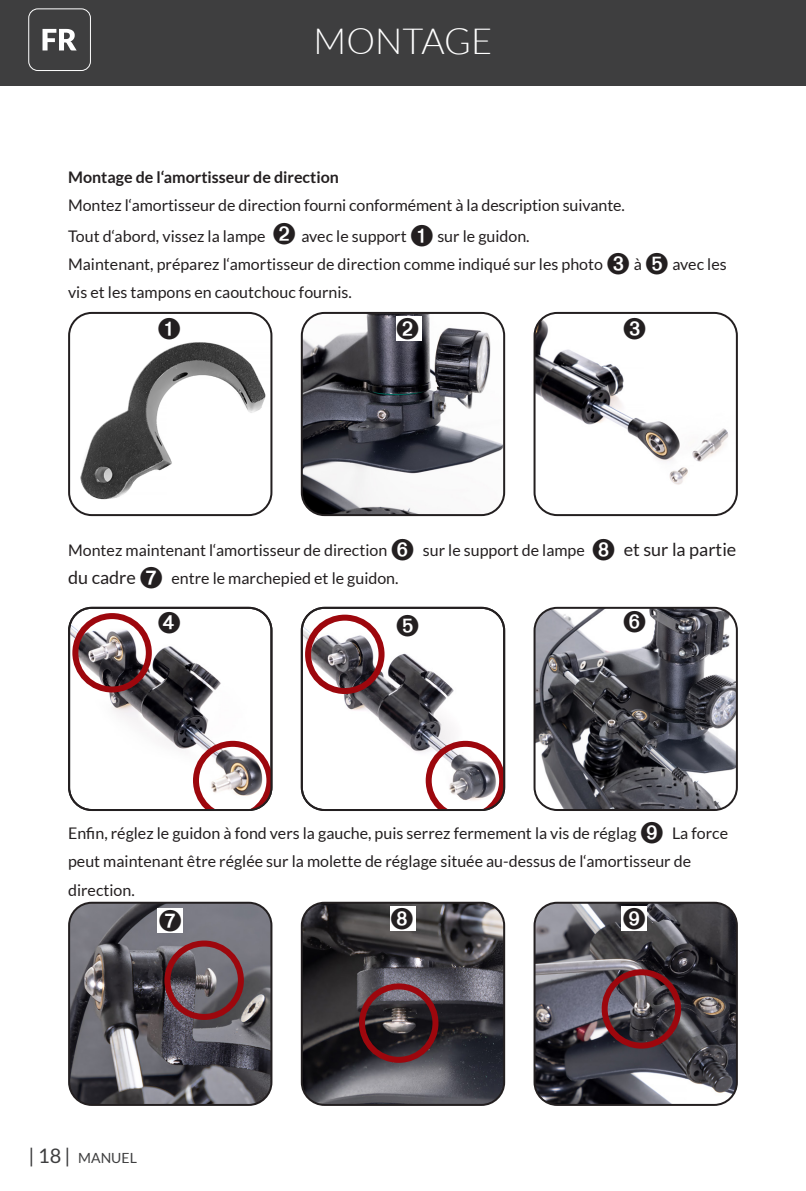
<style>
.page{position:relative;width:806px;height:1191px;background:#fff}
.page>*{position:absolute;margin:0;border:0;box-sizing:border-box;transform-origin:0 0}
.t1{font:300 36px "Lato";color:#fff}
.t2{font:16px/28px "Lato";color:#231f20}
.t3{font:700 16px "Lato";color:#231f20}
.t4{font:14px "Lato";color:#3e3e3f}
.s1{font-size:18px}
.s2{font-size:20px}
</style>
<div class="page">
<div style="left:0;top:0;width:805px;height:85px;background:#3e3e3f"></div>
<div style="left:28px;top:9px;width:63px;height:62px;border:1px solid #fff;border-radius:9px"></div>
<svg style="left:42px;top:29px;width:35px;height:21px"></svg>
<img style="left:536px;top:313px;width:200px;height:202px">
<div style="left:533px;top:312px;width:204px;height:204px;border:2px solid #231f20;border-radius:23px"></div>
<img style="left:303px;top:313px;width:201px;height:202px">
<div style="left:300px;top:312px;width:205px;height:204px;border:2px solid #231f20;border-radius:23px"></div>
<img style="left:536px;top:904px;width:200px;height:201px">
<div style="left:533px;top:901px;width:204px;height:205px;border:2px solid #231f20;border-radius:23px"></div>
<img style="left:303px;top:904px;width:201px;height:201px">
<div style="left:300px;top:901px;width:205px;height:205px;border:2px solid #231f20;border-radius:23px"></div>
<div style="left:601px;top:969px;width:79px;height:79px;border:6px solid #9d070d;border-radius:50%"></div>
<img style="left:71px;top:904px;width:200px;height:201px">
<div style="left:68px;top:901px;width:204px;height:205px;border:2px solid #231f20;border-radius:23px"></div>
<img style="left:536px;top:608px;width:200px;height:202px">
<div style="left:533px;top:607px;width:204px;height:204px;border:2px solid #231f20;border-radius:23px"></div>
<div style="left:164px;top:940px;width:80px;height:80px;border:6px solid #9d070d;border-radius:50%"></div>
<img style="left:303px;top:608px;width:201px;height:200px">
<img style="left:69px;top:608px;width:202px;height:202px">
<div style="left:305px;top:614px;width:79px;height:80px;border:6px solid #9d070d;border-radius:50%"></div>
<div style="left:395px;top:316px;width:26px;height:25px;background:#fff"></div>
<div style="left:622px;top:316px;width:26px;height:25px;background:#fff"></div>
<div style="left:157px;top:610px;width:26px;height:25px;background:#fff"></div>
<div style="left:395px;top:613px;width:26px;height:25px;background:#fff"></div>
<div style="left:622px;top:609px;width:26px;height:25px;background:#fff"></div>
<div style="left:157px;top:908px;width:26px;height:25px;background:#fff"></div>
<div style="left:390px;top:906px;width:25px;height:25px;background:#fff"></div>
<svg style="left:425px;top:741px;width:79px;height:69px"></svg>
<div style="left:300px;top:607px;width:205px;height:204px;border:2px solid #231f20;border-radius:23px"></div>
<svg style="left:193px;top:741px;width:78px;height:69px"></svg>
<div style="left:68px;top:607px;width:204px;height:204px;border:2px solid #231f20;border-radius:23px"></div>
<div style="left:72px;top:613px;width:80px;height:79px;border:6px solid #9d070d;border-radius:50%"></div>
<div style="left:359px;top:983px;width:79px;height:79px;border:6px solid #9d070d;border-radius:50%"></div>
<div style="left:621px;top:906px;width:25px;height:25px;background:#fff"></div>
<img style="left:69px;top:313px;width:202px;height:202px">
<div style="left:68px;top:312px;width:204px;height:204px;border:2px solid #231f20;border-radius:23px"></div>
<div style="left:157px;top:316px;width:26px;height:25px;background:#fff"></div>
<h1 class="t1" style="left:313px;top:22px;width:180px">MONTAGE</h1>
<p class="t3" style="left:68px;top:168px;width:272px">Montage de l‘amortisseur de direction</p>
<p class="t2" style="left:68px;top:190px;width:558px;line-height:30.8px">Montez l‘amortisseur de direction fourni conformément à la description suivante.<br>Tout d‘abord, vissez la lampe ➋ avec le support ➊ sur le guidon.</p>
<p class="t2" style="left:68px;top:250px;width:659px">Maintenant, préparez l‘amortisseur de direction comme indiqué sur les photo ➌ à ➎ avec les vis et les tampons en caoutchouc fournis.</p>
<p class="t2" style="left:68px;top:536px;width:669px">Montez maintenant l‘amortisseur de direction ➏ sur le support de lampe ➑ <span class="s1">et sur la partie du cadre</span> ➐ entre le marchepied et le guidon.</p>
<p class="t2" style="left:68px;top:819px;width:661px">Enfin, réglez le guidon à fond vers la gauche, puis serrez fermement la vis de réglag ➒ La force peut maintenant être réglée sur la molette de réglage située au-dessus de l‘amortisseur de direction.</p>
<p class="t4" style="left:28px;top:1149px;width:110px"><span class="s2">| 18 |</span> MANUEL</p>
</div>
